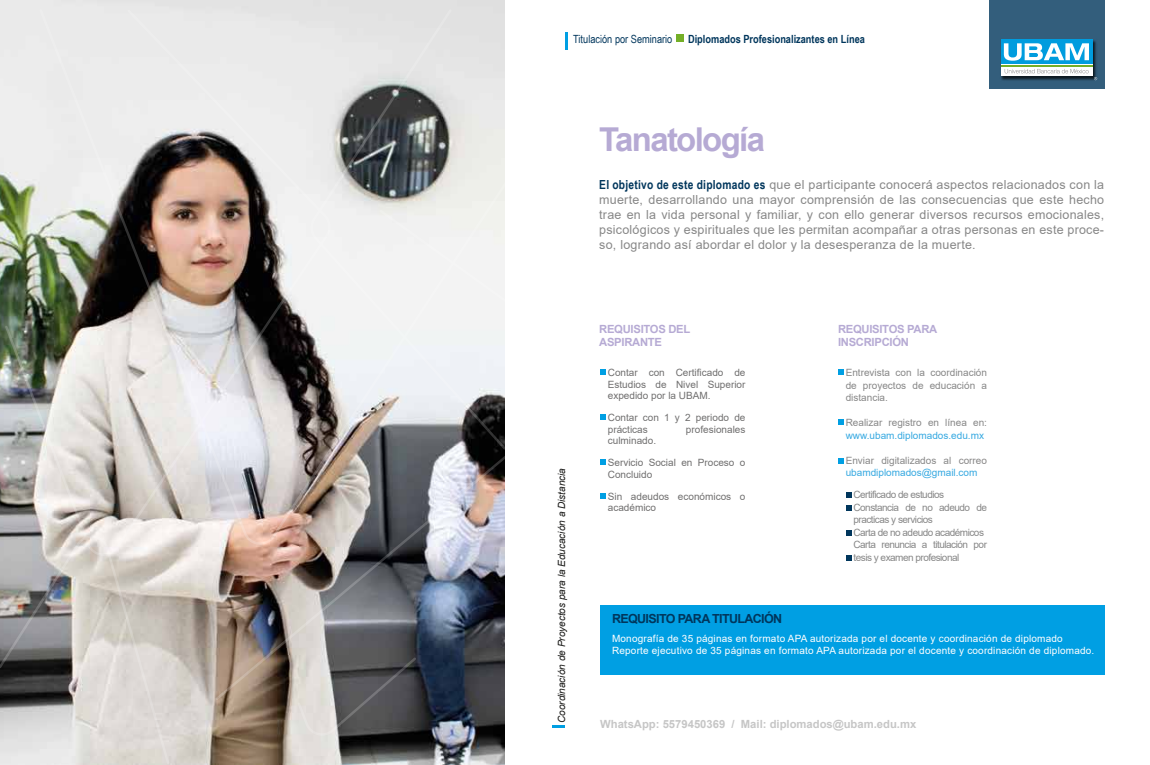
<style>
.page{position:relative;width:1150px;height:765px;background:#fff}
.page>*{position:absolute;margin:0;border:0;box-sizing:border-box;transform-origin:0 0}
.t1{font:700 32.88px "Arial";letter-spacing:-.05em;color:#b6aad4}
.t2{font:12.5px/15px "Arial";letter-spacing:.02em;color:#878787;text-align:justify}
.t3{font:700 12.5px "Arial";letter-spacing:-.05em;color:#00365c}
.t4{font:700 11.25px/13.5px "Arial";letter-spacing:-.025em;color:#b6aad4}
.t5{font:700 11.25px "Arial";color:#c6c6c6}
.t6{font:700 11.25px "Arial Narrow";color:#00365c}
.t7{font:11.25px "Arial Narrow";color:#00365c}
.t8{font:10px/12.5px "Arial";letter-spacing:-.05em;color:#878787;text-align:justify}
.t9{font:10px/11.2px "Arial";color:#706f6f}
.t10{font:10px/12px "Arial";letter-spacing:.02em;color:#fff}
.t11{font:10px/12.5px "Arial";color:#36a9e1}
.t12{font:italic 10px "Arial";color:#1d1d1b}
.t13{font:10px "Arial";color:#878787}
.s1{font-family:"Arial Narrow";font-weight:700;color:#00365c}
.s2{color:#878787}
.s3{color:#878686}
</style>
<div class="page">
<img style="left:0;top:0;width:504px;height:765px">
<div style="left:989px;top:0;width:115px;height:88px;background:#335e7c"></div>
<img style="left:1001px;top:39px;width:95px;height:42px">
<svg style="left:1001px;top:64px;width:91px;height:12px"></svg>
<div style="left:1001px;top:39px;width:91px;height:25px;background:#009cde"></div>
<hr style="left:1001px;top:66px;width:91px;height:1px;background:#74af27">
<svg style="left:1004px;top:43px;width:85px;height:18px"></svg>
<svg style="left:1005px;top:69px;width:92px;height:11px"></svg>
<div style="left:600px;top:605px;width:504px;height:69px;background:#009fe3"></div>
<div style="left:676px;top:35px;width:8px;height:7px;background:#74af27"></div>
<svg style="left:553px;top:725px;width:12px;height:3px"></svg>
<img style="left:213px;top:549px;width:292px;height:153px">
<svg style="left:334px;top:9px;width:272px;height:540px"></svg>
<img style="left:3px;top:9px;width:331px;height:551px">
<svg style="left:0;top:532px;width:171px;height:232px"></svg>
<svg style="left:296px;top:655px;width:122px;height:83px"></svg>
<svg style="left:838px;top:370px;width:5px;height:5px"></svg>
<svg style="left:600px;top:369px;width:5px;height:5px"></svg>
<svg style="left:600px;top:414px;width:5px;height:5px"></svg>
<svg style="left:600px;top:459px;width:5px;height:5px"></svg>
<svg style="left:600px;top:494px;width:5px;height:5px"></svg>
<svg style="left:838px;top:420px;width:5px;height:5px"></svg>
<svg style="left:838px;top:459px;width:5px;height:5px"></svg>
<svg style="left:847px;top:492px;width:5px;height:5px"></svg>
<svg style="left:847px;top:505px;width:5px;height:6px"></svg>
<svg style="left:847px;top:530px;width:5px;height:6px"></svg>
<svg style="left:847px;top:556px;width:5px;height:5px"></svg>
<p class="t7" style="left:573px;top:31px;width:101px">Titulación por Seminario</p>
<p class="t6" style="left:688px;top:30px;width:178px">Diplomados Profesionalizantes en Línea</p>
<h1 class="t1" style="left:599px;top:116px;width:167px">Tanatología</h1>
<p class="t12" style="left:555px;top:723px;width:257px;rotate:-90deg">Coordinación de Proyectos para la Educación a Distancia</p>
<p class="t2" style="left:599px;top:177px;width:506px"><span class="s1">El objetivo de este diplomado es</span> que el participante conocerá aspectos relacionados con la muerte, desarrollando una mayor comprensión de las consecuencias que este hecho trae en la vida personal y familiar, y con ello generar diversos recursos emocionales, psicológicos y espirituales que les permitan acompañar a otras personas en este proce&shy;so, logrando así abordar el dolor y la desesperanza de la muerte.</p>
<p class="t4" style="left:599px;top:322px;width:93px">REQUISITOS DEL<br>ASPIRANTE</p>
<p class="t9" style="left:608px;top:367px;width:139px;text-align:justify">Contar con Certificado de Estudios de Nivel Superior expedido por la UBAM.</p>
<p class="t9" style="left:608px;top:412px;width:139px">Contar con 1 y 2 periodo de prácticas</p>
<p class="t9" style="left:686px;top:423px;width:61px">profesionales</p>
<p class="t9" style="left:608px;top:435px;width:50px">culminado.</p>
<p class="t9" style="left:608px;top:457px;width:139px">Servicio Social en Proceso o<br>Concluido</p>
<p class="t9" style="left:608px;top:491px;width:139px">Sin adeudos económicos o académico</p>
<p class="t3" style="left:612px;top:610px;width:172px">REQUISITO PARA TITULACIÓN</p>
<p class="t4" style="left:838px;top:322px;width:101px">REQUISITOS PARA<br>INSCRIPCIÓN</p>
<p class="t8" style="left:846px;top:366px;width:143px">Entrevista con la coordinación de proyectos de educación a distancia.</p>
<p class="t13" style="left:846px;top:416px;width:143px">Realizar registro en línea en:</p>
<p class="t11" style="left:846px;top:429px;width:140px">www.ubam.diplomados.edu.mx</p>
<p class="t11" style="left:846px;top:454px;width:143px"><span class="s2">Enviar digitalizados al</span> <span class="s3">correo </span>ubamdiplomados@gmail.com</p>
<p class="t8" style="left:854px;top:488px;width:135px;text-align:left">Certificado de estudios<br>Constancia de no adeudo de practicas y servicios<br>Carta de no adeudo académicos<br>Carta renuncia a titulación por tesis y examen profesional</p>
<p class="t10" style="left:612px;top:633px;width:484px">Monografía de 35 páginas en formato APA autorizada por el docente y coordinación de diplomado<br>Reporte ejecutivo de 35 páginas en formato APA autorizada por el docente y coordinación de diplomado.</p>
<p class="t5" style="left:600px;top:716px;width:318px">WhatsApp: 5579450369 / Mail: diplomados@ubam.edu.mx</p>
</div>
